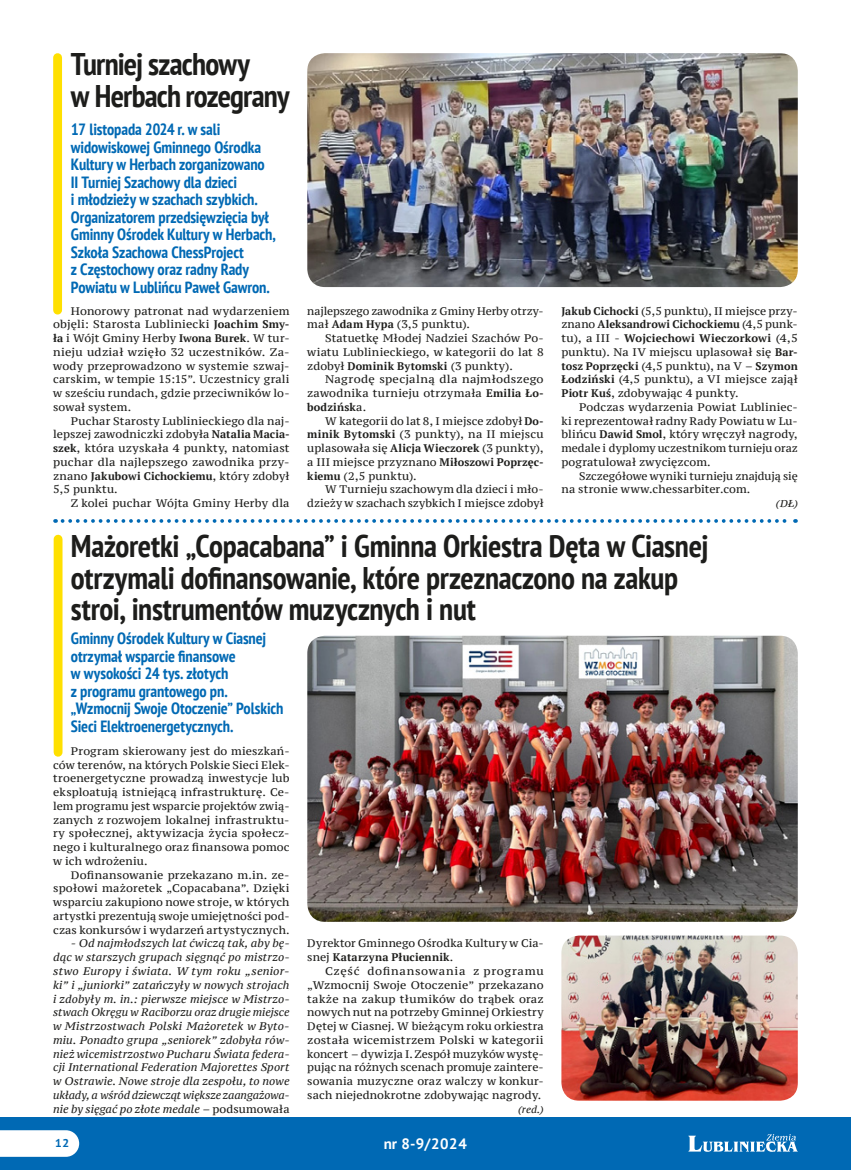
<style>
.page{position:relative;width:851px;height:1170px;background:#fff}
.page>*{position:absolute;margin:0;border:0;box-sizing:border-box;transform-origin:0 0}
._3_tytul{font:700 condensed 31.25px/31.9px "PT Sans";letter-spacing:-.01em;color:#1d1d1b}
._2_lid{font:700 condensed 16.25px/17.5px "PT Sans";letter-spacing:-.005em;color:#0069b4}
.t1{font:700 15px "PT Sans";color:#fff}
.t2{font:700 11.25px "PT Sans Caption";color:#0069b4}
._1_txt{font:11px/13.8px "PT Serif Caption";letter-spacing:.01em;color:#1d1d1b;text-align:justify}
._1_txt-2{font:italic 11px/13.8px "PT Serif Caption";letter-spacing:.005em;color:#1d1d1b;text-align:justify}
._4_podpis{font:italic 10px "PT Serif Caption";color:#1d1d1b}
.s1{font-family:"PT Serif";font-weight:700}
.s2{font-style:normal}
</style>
<div class="page">
<div style="left:0;top:1116px;width:850px;height:53px;background:#0069b4"></div>
<svg style="left:0;top:1130px;width:79px;height:26px;background:#f4f8fb"></svg>
<svg style="left:688px;top:1134px;width:109px;height:17px"></svg>
<img style="left:307px;top:53px;width:490px;height:234px">
<svg style="left:62px;top:519px;width:733px;height:4px"></svg>
<div style="left:53px;top:58px;width:9px;height:252px;background:#ffe000"></div>
<img style="left:307px;top:635px;width:490px;height:286px">
<img style="left:561px;top:935px;width:236px;height:165px">
<div style="left:54px;top:539px;width:8px;height:213px;background:#ffe000"></div>
<p class="_3_tytul" style="left:71px;top:47px;width:220px">Turniej szachowy<br>w Herbach rozegrany</p>
<p class="_2_lid" style="left:71px;top:120px;width:206px">17 listopada 2024 r. w sali widowiskowej Gminnego Ośrodka<br>Kultury w Herbach zorganizowano<br>II Turniej Szachowy dla dzieci<br>i młodzieży w szachach szybkich.<br>Organizatorem przedsięwzięcia był<br>Gminny Ośrodek Kultury w Herbach,<br>Szkoła Szachowa ChessProject<br>z Częstochowy oraz radny Rady<br>Powiatu w Lublińcu Paweł Gawron.</p>
<p class="_1_txt" style="left:53px;top:304px;width:238px;text-indent:18px">Honorowy patronat nad wydarzeniem objęli: Starosta Lubliniecki <span class="s1">Joachim Smy&shy;ła</span> i Wójt Gminy Herby <span class="s1">Iwona Burek</span>. W tur&shy;nieju udział wzięło 32 uczestników. Za&shy;wody przeprowadzono w systemie szwaj&shy;carskim, w tempie 15:15”. Uczestnicy grali w sześciu rundach, gdzie przeciwników lo&shy;sował system.</p>
<p class="_1_txt" style="left:53px;top:414px;width:238px;text-indent:18px">Puchar Starosty Lublinieckiego dla naj&shy;lepszej zawodniczki zdobyła <span class="s1">Natalia Macia&shy;szek</span>, która uzyskała 4 punkty, natomiast puchar dla najlepszego zawodnika przy&shy;znano <span class="s1">Jakubowi Cichockiemu</span>, który zdobył 5,5 punktu.</p>
<p class="_1_txt" style="left:71px;top:496px;width:220px">Z kolei puchar Wójta Gminy Herby dla</p>
<p class="_1_txt" style="left:307px;top:304px;width:238px">najlepszego zawodnika z Gminy Herby otrzy&shy;mał <span class="s1">Adam Hypa</span> (3,5 punktu).</p>
<p class="_1_txt" style="left:307px;top:331px;width:238px;text-indent:18px">Statuetkę Młodej Nadziei Szachów Po&shy;wiatu Lublinieckiego, w kategorii do lat 8 zdobył <span class="s1">Dominik Bytomski</span> (3 punkty).</p>
<p class="_1_txt" style="left:307px;top:372px;width:238px;text-indent:18px">Nagrodę specjalną dla najmłodszego zawodnika turnieju otrzymała <span class="s1">Emilia Ło&shy;bodzińsk</span>a.</p>
<p class="_1_txt" style="left:307px;top:414px;width:238px;text-indent:18px">W kategorii do lat 8, I miejsce zdobył <span class="s1">Do&shy;minik Bytomski</span> (3 punkty), na II miejscu uplasowała się <span class="s1">Alicja Wieczorek</span> (3 punkty), a III miejsce przyznano <span class="s1">Miłoszowi Poprzęc&shy;kiemu</span> (2,5 punktu).</p>
<p class="_1_txt" style="left:307px;top:482px;width:238px;text-align:right">W Turnieju szachowym dla dzieci i mło&shy;dzieży w szachach szybkich I miejsce zdobył</p>
<p class="_1_txt" style="left:561px;top:304px;width:238px"><span class="s1">Jakub Cichocki</span> (5,5 punktu), II miejsce przy&shy;znano <span class="s1">Aleksandrowi Cichockiemu</span> (4,5 punk&shy;tu), a III - <span class="s1">Wojciechowi Wieczorkowi</span> (4,5 punktu). Na IV miejscu uplasował się <span class="s1">Bar&shy;tosz Poprzęcki</span> (4,5 punktu), na V – <span class="s1">Szymon Łodziński</span> (4,5 punktu), a VI miejsce zajął <span class="s1">Piotr Kuś</span>, zdobywając 4 punkty.</p>
<p class="_1_txt" style="left:561px;top:400px;width:238px;text-indent:18px">Podczas wydarzenia Powiat Lubliniec&shy;ki reprezentował radny Rady Powiatu w Lu&shy;blińcu <span class="s1">Dawid Smol</span>, który wręczył nagrody, medale i dyplomy uczestnikom turnieju oraz pogratulował zwycięzcom.</p>
<p class="_1_txt" style="left:561px;top:469px;width:238px;text-indent:18px">Szczegółowe wyniki turnieju znajdują się na stronie www.chessarbiter.com.</p>
<p class="_4_podpis" style="left:775px;top:497px;width:23px">(DŁ)</p>
<p class="_3_tytul" style="left:71px;top:529px;width:639px">Mażoretki „Copacabana” i Gminna Orkiestra Dęta w Ciasnej otrzymali dofinansowanie, które przeznaczono na zakup stroi, instrumentów muzycznych i nut</p>
<p class="_2_lid" style="left:71px;top:629px;width:214px">Gminny Ośrodek Kultury w Ciasnej otrzymał wsparcie finansowe<br>w wysokości 24 tys. złotych<br>z programu grantowego pn. „Wzmocnij Swoje Otoczenie” Polskich<br>Sieci Elektroenergetycznych.</p>
<p class="_1_txt" style="left:53px;top:744px;width:238px;text-indent:18px">Program skierowany jest do mieszkań&shy;ców terenów, na których Polskie Sieci Elek&shy;troenergetyczne prowadzą inwestycje lub eksploatują istniejącą infrastrukturę. Ce&shy;lem programu jest wsparcie projektów zwią&shy;zanych z rozwojem lokalnej infrastruktu&shy;ry społecznej, aktywizacja życia społecz&shy;nego i kulturalnego oraz finansowa pomoc w ich wdrożeniu.</p>
<p class="_1_txt" style="left:53px;top:867px;width:238px;text-indent:18px">Dofinansowanie przekazano m.in. ze&shy;społowi mażoretek „Copacabana”. Dzięki wsparciu zakupiono nowe stroje, w których artystki prezentują swoje umiejętności pod&shy;czas konkursów i wydarzeń artystycznych.</p>
<p class="_1_txt-2" style="left:53px;top:936px;width:238px;text-indent:18px">- Od najmłodszych lat ćwiczą tak, aby bę&shy;dąc w starszych grupach sięgnąć po mistrzo&shy;stwo Europy i świata. W tym roku „senior&shy;ki” i „juniorki” zatańczyły w nowych strojach i zdobyły m. in.: pierwsze miejsce w Mistrzo&shy;stwach Okręgu w Raciborzu oraz drugie miejsce w Mistrzostwach Polski Mażoretek w Byto&shy;miu. Ponadto grupa „seniorek” zdobyła rów&shy;nież wicemistrzostwo Pucharu Świata federa&shy;cji International Federation Majorettes Sport w Ostrawie. Nowe stroje dla zespołu, to nowe układy, a wśród dziewcząt większe zaangażowa&shy;nie by sięgać po złote medale – <span class="s2">podsumowała</span></p>
<p class="_1_txt" style="left:307px;top:936px;width:238px">Dyrektor Gminnego Ośrodka Kultury w Cia&shy;snej <span class="s1">Katarzyna Płuciennik</span>.</p>
<p class="_1_txt" style="left:307px;top:964px;width:238px;text-indent:18px">Część dofinansowania z programu „Wzmocnij Swoje Otoczenie” przekazano także na zakup tłumików do trąbek oraz nowych nut na potrzeby Gminnej Orkiestry Dętej w Ciasnej. W bieżącym roku orkiestra została wicemistrzem Polski w kategorii koncert – dywizja I.Zespół muzyków wystę&shy;pując na różnych scenach promuje zaintere&shy;sowania muzyczne oraz walczy w konkur&shy;sach niejednokrotne zdobywając nagrody.</p>
<p class="_4_podpis" style="left:518px;top:1102px;width:27px">(red.)</p>
<p class="t2" style="left:55px;top:1135px;width:16px">12</p>
<h3 class="t1" style="left:384px;top:1133px;width:85px">nr 8-9/2024</h3>
</div>
